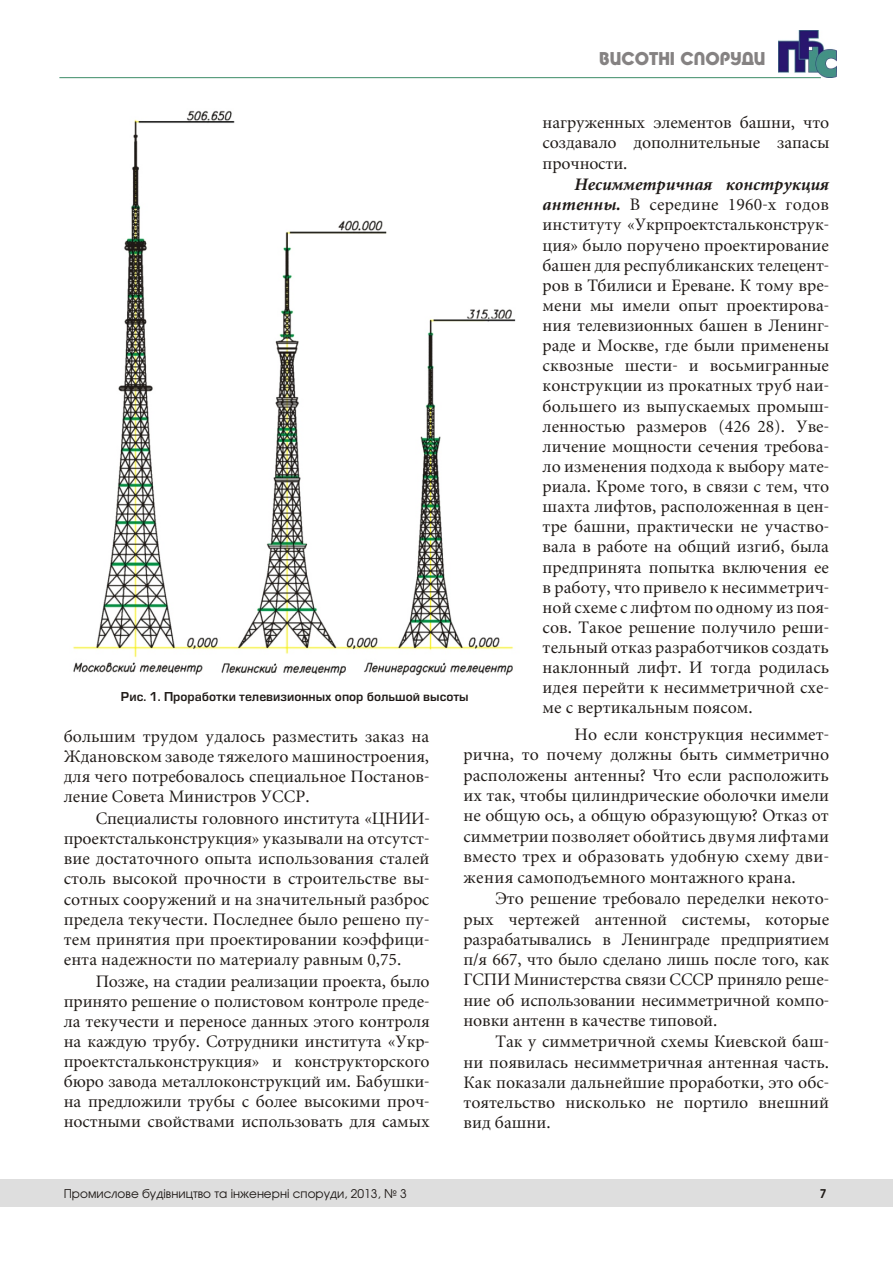
<style>
.page{position:relative;width:894px;height:1263px;background:#fff}
.page>*{position:absolute;margin:0;border:0;box-sizing:border-box;transform-origin:0 0}
.t1{font:700 18px "Taurus";color:#858282}
.t2{font:17.25px/20.1px "Miniature";color:#1f1a17;text-align:justify}
.t3{font:12px "Avangard TM";color:#1f1a17}
.t4{font:12px "Europe Demi";color:#1f1a17}
.t5{font:700 12px "Avangard TM";color:#1f1a17}
.s1{font-weight:700;font-style:italic}
</style>
<div class="page">
<div style="left:0;top:1179px;width:893px;height:28px;background:#dedede"></div>
<img style="left:779px;top:31px;width:58px;height:47px">
<svg style="left:59px;top:77px;width:763px;height:2px;background:#9cc4b2"></svg>
<img style="left:73px;top:110px;width:443px;height:566px">
<p class="t1" style="left:599px;top:51px;width:168px">ВИСОТНІ СПОРУДИ</p>
<p class="t2" style="left:543px;top:114px;width:288px">на гру жен ных эле мен тов баш ни, что со зда ва ло до пол ни тель ные за па сы прочности.</p>
<p class="t2" style="left:543px;top:176px;width:288px;text-indent:32px"><span class="s1">Не сим мет рич ная ко нструк ция ан тен ны.</span> В се ре ди не 1960-х го дов ин сти ту ту «Укрпро е ктсталь ко нструк - ция» было по ру че но про ек ти ро ва ние ба шен для рес пуб ли кан ских те ле цен т - ров в Тби ли си и Ерева не. К тому вре - ме ни мы име ли опыт про ек ти ро ва&shy;ния те ле ви зи он ных ба шен в Ле нин г - ра де и Мос к ве, где были при ме не ны сквоз ные шес ти- и вось ми гран ные ко нструк ции из про кат ных труб на и - боль ше го из вы пус ка е мых про мыш - лен нос тью раз ме ров (426 28). Уве - ли че ние мощ нос ти се че ния тре бо ва - ло из ме не ния под хо да к вы бо ру ма те - ри а ла. Кро ме того, в свя зи с тем, что шах та лиф тов, рас по ло жен ная в цен - тре баш ни, прак ти чес ки не учас тво - ва ла в ра бо те на об щий из гиб, была пред при ня та по пыт ка вклю че ния ее в ра бо ту, что при ве ло к не сим мет рич&shy;ной схе ме с лиф том по одно му из по я - сов. Та кое ре ше ние по лу чи ло реши&shy;тель ный от каз раз ра бот чи ков со здать на клон ный лифт. И тог да ро ди лась идея пе рей ти к не сим мет рич ной схе - ме с вер ти каль ным по я сом.</p>
<p class="t2" style="left:463px;top:725px;width:367px;text-indent:111px">Но если ко нструк ция не сим мет - рич на, то по че му дол жны быть сим мет рич но рас по ло же ны ан тен ны? Что если рас по ло жить их так, что бы ци лин дри чес кие об олоч ки име ли не об щую ось, а об щую об ра зу ю щую? Отказ от сим мет рии по зво ля ет об ойтись дву мя лиф та ми вмес то трех и об ра зо вать удоб ную схе му дви - же ния само подъ ем но го мон таж но го кра на.</p>
<p class="t2" style="left:463px;top:890px;width:367px;text-indent:32px">Это ре ше ние тре бо ва ло пе ре дел ки не ко то - рых чер те жей ан тен ной сис те мы, ко то рые разраба ты ва лись в Ле нин гра де пред при я ти ем п/я 667, что было сде ла но лишь по сле того, как ГСПИ Ми нис те рства свя зи СССР при ня ло ре ше - ние об ис поль зо ва нии не сим мет рич ной ком по&shy;нов ки ан тенн в ка чес тве ти по вой.</p>
<p class="t2" style="left:463px;top:1033px;width:367px;text-indent:32px">Так у сим мет рич ной схе мы Ки ев ской баш - ни по я ви лась не сим мет рич ная ан тен ная часть.<br>Как по ка за ли даль ней шие про ра бот ки, это об с - то я т ельство ни сколь ко не по рти ло внеш ний вид баш ни.</p>
<p class="t4" style="left:121px;top:692px;width:349px">Рис. 1. Про ра бот ки те ле ви зи он ных опор боль шой вы со ты</p>
<p class="t2" style="left:64px;top:728px;width:367px">боль шим тру дом уда лось раз мес тить за каз на Жда нов ском за во де тя же ло го ма ши нос тро е ния, для чего по тре бо ва лось спе ци аль ное Пос та нов - ле ние Со ве та Ми нис тров УССР.</p>
<p class="t2" style="left:64px;top:810px;width:367px;text-indent:32px">Спе ци а лис ты го лов но го ин сти ту та «ЦНИИ&shy;проектстальконструкция» ука зы ва ли на от су т ст - вие дос та точ но го опы та ис поль зо ва ния ста лей столь вы со кой про чнос ти в стро и т ельстве вы - сот ных со ору же ний и на зна чи тель ный раз брос пред е ла те ку чес ти. Пос лед нее было ре ше но пу - тем при ня тия при про ек ти ро ва нии ко эф фи ци - ен та над еж нос ти по ма те ри а лу рав ным 0,75.</p>
<p class="t2" style="left:64px;top:972px;width:367px;text-indent:32px">Поз же, на ста дии ре а ли за ции про ек та, было при ня то ре ше ние о по лис то вом кон тро ле пред е&shy;ла те ку чес ти и пе ре но се дан ных это го кон тро ля на каж дую тру бу. Сот руд ни ки ин сти ту та «Укр&shy;про е ктсталь ко нструк ция» и ко нструк тор ско го бюро за во да ме тал ло ко нструк ций им. Ба буш ки - на пред ло жи ли тру бы с бо лее вы со ки ми про ч - нос тны ми сво йства ми ис поль зо вать для са мых</p>
<p class="t3" style="left:64px;top:1189px;width:345px">Промислове будівництво та інженерні споруди, 2013, № 3</p>
<p class="t5" style="left:820px;top:1189px;width:8px">7</p>
</div>
